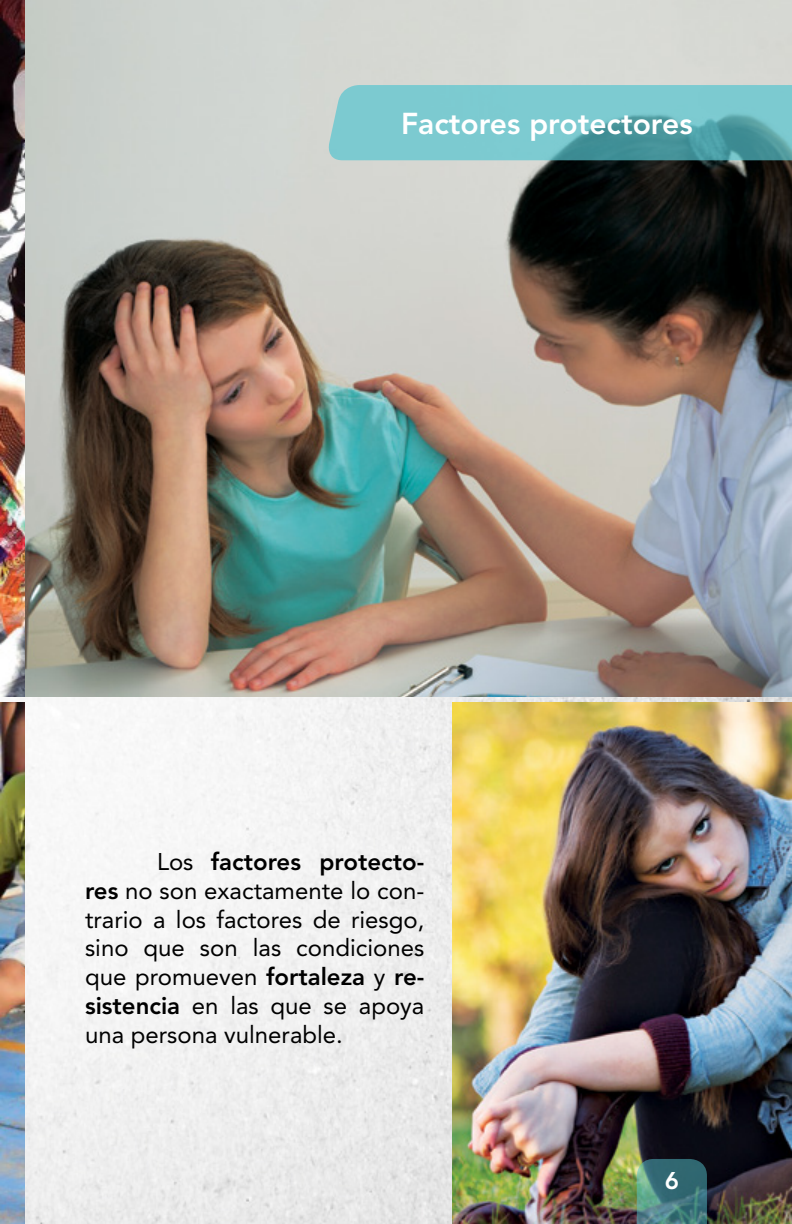
<style>
.page{position:relative;width:792px;height:1224px;background:#fff}
.page>*{position:absolute;margin:0;border:0;box-sizing:border-box;transform-origin:0 0}
.t1{font:800 30px "Avenir LT Std";color:#fff}
.t2{font:24px/28.8px "Avenir LT Std";color:#000;text-align:justify}
.t3{font:800 24px "Avenir LT Std";color:#fff}
.s1{font-weight:800}
</style>
<div class="page">
<img style="left:0;top:697px;width:792px;height:527px">
<img style="left:24px;top:0;width:768px;height:697px">
<img style="left:0;top:0;width:24px;height:697px">
<img style="left:0;top:703px;width:24px;height:521px">
<img style="left:453px;top:703px;width:339px;height:521px">
<svg style="left:326px;top:85px;width:466px;height:75px;background:#71bec3"></svg>
<svg style="left:637px;top:1159px;width:70px;height:65px;background:#43797c"></svg>
<p class="t1" style="left:401px;top:106px;width:293px">Factores protectores</p>
<p class="t2" style="left:85px;top:847px;width:341px;text-indent:72px">Los <span class="s1">factores protecto&shy;res</span> no son exactamente lo con&shy;trario a los factores de riesgo, sino que son las condiciones que promueven <span class="s1">fortaleza</span> y <span class="s1">re&shy;sistencia</span> en las que se apoya una persona vulnerable.</p>
<p class="t3" style="left:665px;top:1167px;width:16px">6</p>
</div>
